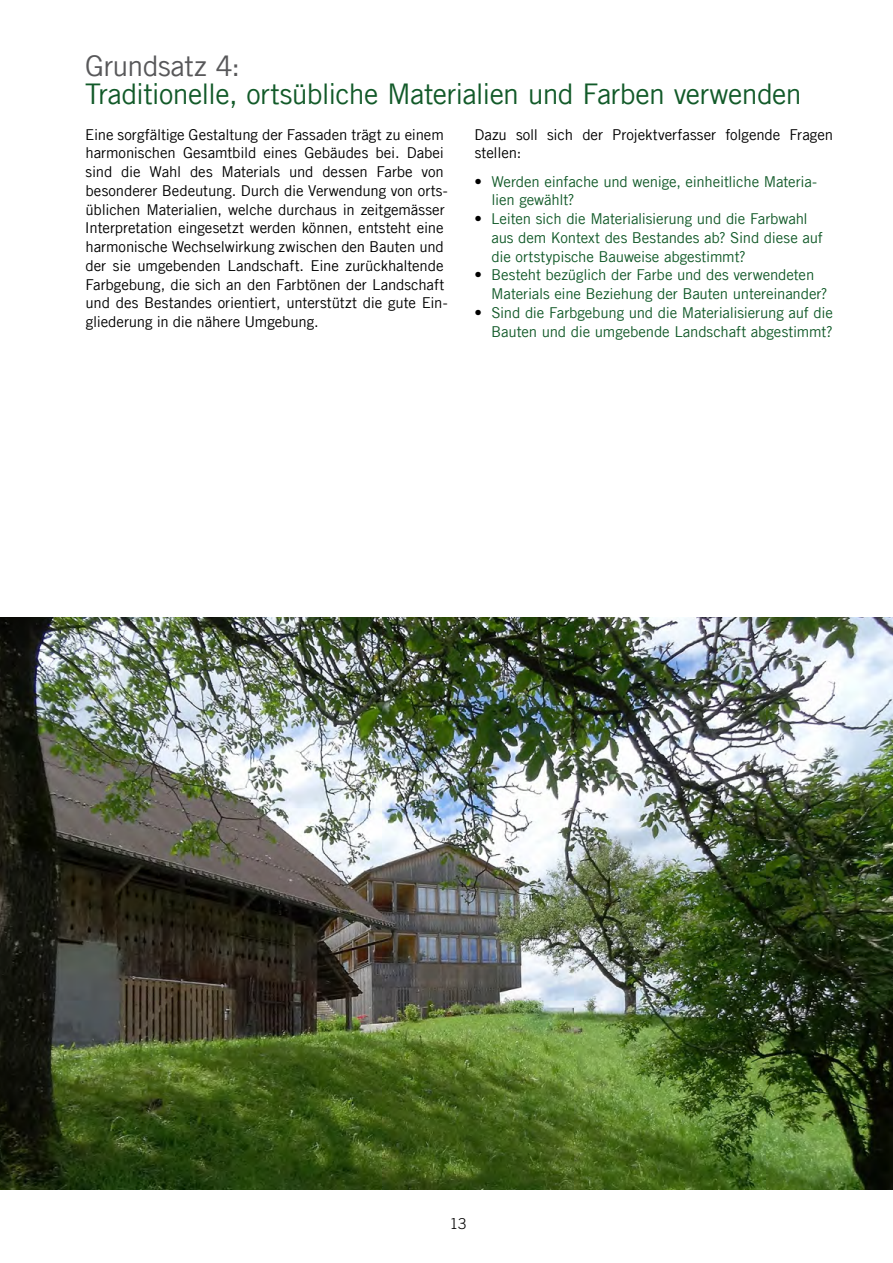
<style>
.page{position:relative;width:893px;height:1263px;background:#fff}
.page>*{position:absolute;margin:0;border:0;box-sizing:border-box;transform-origin:0 0}
.t1{font:28.5px "Trade Gothic";letter-spacing:-.025em;color:#125a29}
.t2{font:28.5px "Trade Gothic";letter-spacing:-.015em;color:#58585a}
.t3{font:15px/18.8px "Trade Gothic";letter-spacing:-.005em;color:#000}
.t4{font:15px/18.8px "Trade Gothic";letter-spacing:-.01em;color:#125a29}
.t5{font:300 15px "Trade Gothic";color:#000}
.s1{color:#000}
</style>
<div class="page">
<img style="left:0;top:618px;width:893px;height:572px">
<h1 class="t2" style="left:85px;top:48px;width:157px">Grundsatz 4:</h1>
<h1 class="t1" style="left:85px;top:77px;width:718px">Traditionelle, ortsübliche Materialien und Farben verwenden</h1>
<p class="t3" style="left:85px;top:125px;width:364px">Eine sorgfältige Gestaltung der Fassaden trägt zu einem harmonischen Gesamtbild eines Gebäudes bei. Dabei sind die Wahl des Materials und dessen Farbe von besonderer Bedeutung. Durch die Verwendung von orts&shy;üblichen Materialien, welche durchaus in zeitgemässer Interpretation eingesetzt werden können, entsteht eine harmonische Wechselwirkung zwischen den Bauten und der sie umgebenden Landschaft. Eine zurückhaltende Farbgebung, die sich an den Farbtönen der Landschaft und des Bestandes orientiert, unterstützt die gute Ein&shy;gliederung in die nähere Umgebung.</p>
<p class="t3" style="left:474px;top:125px;width:360px">Dazu soll sich der Projektverfasser folgende Fragen stellen:</p>
<p class="t4" style="left:492px;top:172px;width:327px;text-indent:-17px"><span class="s1">•</span> Werden einfache und wenige, einheitliche Materia&shy;lien gewählt?</p>
<p class="t4" style="left:491px;top:209px;width:333px;text-indent:-17px"><span class="s1">•</span> Leiten sich die Materialisierung und die Farbwahl aus dem Kontext des Bestandes ab? Sind diese auf die ortstypische Bauweise abgestimmt?</p>
<p class="t4" style="left:491px;top:265px;width:338px;text-indent:-17px"><span class="s1">•</span> Besteht bezüglich der Farbe und des verwendeten<br>Materials eine Beziehung der Bauten untereinander?</p>
<p class="t4" style="left:474px;top:303px;width:360px;text-align:right"><span class="s1">•</span> Sind die Farbgebung und die Materialisierung auf die<br>Bauten und die umgebende Landschaft abgestimmt?</p>
<p class="t5" style="left:450px;top:1214px;width:18px">13</p>
</div>
